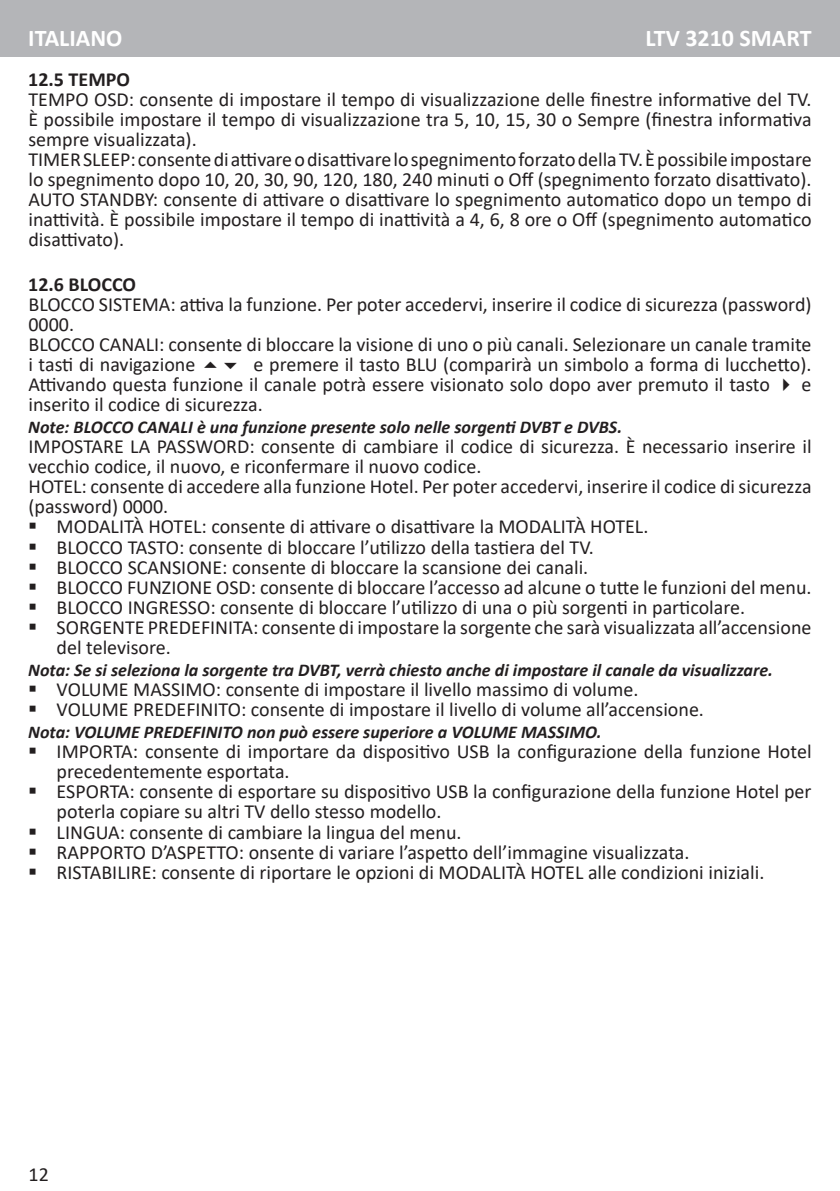
<style>
.page{position:relative;width:840px;height:1191px;background:#fff}
.page>*{position:absolute;margin:0;border:0;box-sizing:border-box;transform-origin:0 0}
.Titolo_lingua{font:700 24px "Calibri";color:#fff}
.Corpo_testo{font:20px/20px "Calibri";color:#231f20}
.Testo_rientrato{font:20px/20px "Calibri";color:#231f20}
.Sottotitolo{font:700 20px "Calibri";color:#231f20}
.Didascalia{font:italic 700 18px "Calibri";color:#231f20}
</style>
<div class="page">
<div style="left:0;top:0;width:839px;height:57px;background:#b4b5b8"></div>
<p class="Titolo_lingua" style="left:28px;top:21px;width:96px">ITALIANO</p>
<p class="Titolo_lingua" style="left:645px;top:21px;width:167px">LTV 3210 SMART</p>
<p class="Sottotitolo" style="left:28px;top:65px;width:103px">12.5 TEMPO</p>
<p class="Corpo_testo" style="left:28px;top:89px;width:784px;text-align:justify">TEMPO OSD: consente di impostare il tempo di visualizzazione delle finestre informative del TV.<br>È possibile impostare il tempo di visualizzazione tra 5, 10, 15, 30 o Sempre (finestra informativa sempre visualizzata).</p>
<p class="Corpo_testo" style="left:28px;top:149px;width:784px">TIMER SLEEP: consente di attivare o disattivare lo spegnimento forzato della TV. È possibile impostare lo spegnimento dopo 10, 20, 30, 90, 120, 180, 240 minuti o Off (spegnimento forzato disattivato).</p>
<p class="Corpo_testo" style="left:28px;top:189px;width:784px;text-align:justify">AUTO STANDBY: consente di attivare o disattivare lo spegnimento automatico dopo un tempo di inattività. È possibile impostare il tempo di inattività a 4, 6, 8 ore o Off (spegnimento automatico disattivato).</p>
<p class="Sottotitolo" style="left:28px;top:270px;width:109px">12.6 BLOCCO</p>
<p class="Corpo_testo" style="left:28px;top:294px;width:784px">BLOCCO SISTEMA: attiva la funzione. Per poter accedervi, inserire il codice di sicurezza (password)<br>0000.</p>
<p class="Corpo_testo" style="left:28px;top:334px;width:784px">BLOCCO CANALI: consente di bloccare la visione di uno o più canali. Selezionare un canale tramite i tasti di navigazione</p>
<p class="Corpo_testo" style="left:28px;top:354px;width:784px;text-align:justify;text-indent:225px">e premere il tasto BLU (comparirà un simbolo a forma di lucchetto).<br>Attivando questa funzione il canale potrà essere visionato solo dopo aver premuto il tasto ✔ e inserito il codice di sicurezza.</p>
<p class="Didascalia" style="left:28px;top:414px;width:595px">Note: BLOCCO CANALI è una funzione presente solo nelle sorgenti DVBT e DVBS.</p>
<p class="Corpo_testo" style="left:28px;top:436px;width:784px">IMPOSTARE LA PASSWORD: consente di cambiare il codice di sicurezza. È necessario inserire il vecchio codice, il nuovo, e riconfermare il nuovo codice.</p>
<p class="Corpo_testo" style="left:28px;top:476px;width:784px">HOTEL: consente di accedere alla funzione Hotel. Per poter accedervi, inserire il codice di sicurezza (password) 0000.</p>
<p class="Testo_rientrato" style="left:28px;top:516px;width:621px">▪ MODALITÀ HOTEL: consente di attivare o disattivare la MODALITÀ HOTEL.</p>
<p class="Testo_rientrato" style="left:28px;top:536px;width:566px">▪ BLOCCO TASTO: consente di bloccare l’utilizzo della tastiera del TV.</p>
<p class="Testo_rientrato" style="left:28px;top:556px;width:561px">▪ BLOCCO SCANSIONE: consente di bloccare la scansione dei canali.</p>
<p class="Testo_rientrato" style="left:28px;top:577px;width:784px">▪ BLOCCO FUNZIONE OSD: consente di bloccare l’accesso ad alcune o tutte le funzioni del menu.</p>
<p class="Testo_rientrato" style="left:28px;top:597px;width:718px">▪ BLOCCO INGRESSO: consente di bloccare l’utilizzo di una o più sorgenti in particolare.</p>
<p class="Testo_rientrato" style="left:57px;top:617px;width:756px;text-indent:-28px">▪ SORGENTE PREDEFINITA: consente di impostare la sorgente che sarà visualizzata all’accensione del televisore.</p>
<p class="Didascalia" style="left:28px;top:657px;width:745px">Nota: Se si seleziona la sorgente tra DVBT, verrà chiesto anche di impostare il canale da visualizzare.</p>
<p class="Testo_rientrato" style="left:28px;top:679px;width:611px">▪ VOLUME MASSIMO: consente di impostare il livello massimo di volume.</p>
<p class="Testo_rientrato" style="left:28px;top:699px;width:676px">▪ VOLUME PREDEFINITO: consente di impostare il livello di volume all’accensione.</p>
<p class="Didascalia" style="left:28px;top:719px;width:574px">Nota: VOLUME PREDEFINITO non può essere superiore a VOLUME MASSIMO.</p>
<p class="Testo_rientrato" style="left:57px;top:741px;width:756px;text-indent:-28px">▪ IMPORTA: consente di importare da dispositivo USB la configurazione della funzione Hotel precedentemente esportata.</p>
<p class="Testo_rientrato" style="left:57px;top:781px;width:756px;text-indent:-28px">▪ ESPORTA: consente di esportare su dispositivo USB la configurazione della funzione Hotel per poterla copiare su altri TV dello stesso modello.</p>
<p class="Testo_rientrato" style="left:28px;top:821px;width:434px">▪ LINGUA: consente di cambiare la lingua del menu.</p>
<p class="Testo_rientrato" style="left:28px;top:841px;width:662px">▪ RAPPORTO D’ASPETTO: onsente di variare l’aspetto dell’immagine visualizzata.</p>
<p class="Testo_rientrato" style="left:28px;top:862px;width:737px">▪ RISTABILIRE: consente di riportare le opzioni di MODALITÀ HOTEL alle condizioni iniziali.</p>
<p class="Corpo_testo" style="left:28px;top:1163px;width:22px">12</p>
</div>
